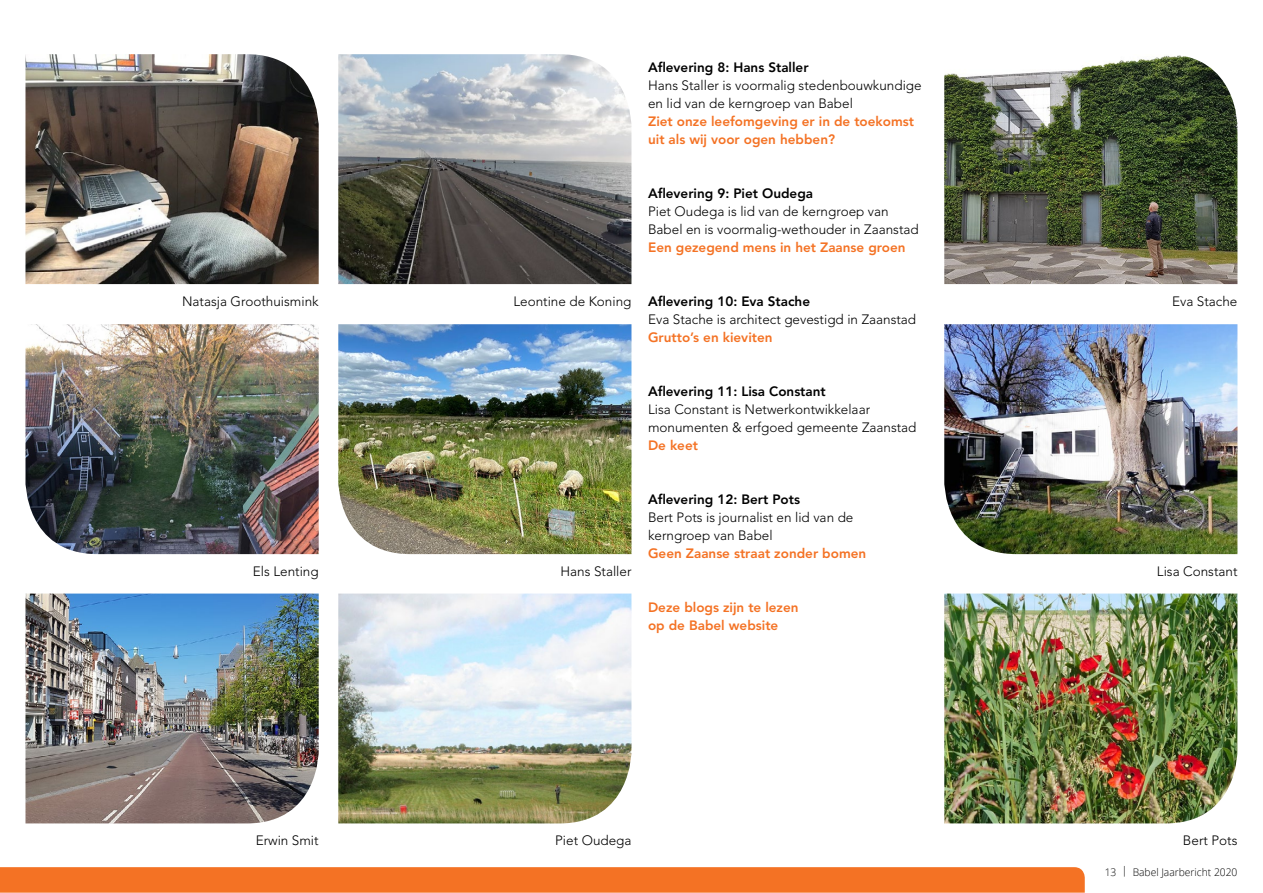
<style>
.page{position:relative;width:1263px;height:893px;background:#fff}
.page>*{position:absolute;margin:0;border:0;box-sizing:border-box;transform-origin:0 0}
.t1{font:300 13.5px/18px "Avenir";color:#000}
.t2{font:800 13.5px/18px "Avenir";color:#f47224}
.t3{font:800 13.5px "Avenir";color:#000}
.t4{font:300 10.5px "Open Sans";color:#000}
</style>
<div class="page">
<img style="left:26px;top:54px;width:293px;height:230px">
<img style="left:338px;top:54px;width:293px;height:230px">
<img style="left:944px;top:55px;width:293px;height:229px">
<img style="left:26px;top:324px;width:293px;height:230px">
<img style="left:338px;top:324px;width:293px;height:230px">
<img style="left:944px;top:324px;width:293px;height:230px">
<img style="left:26px;top:594px;width:293px;height:229px">
<img style="left:338px;top:594px;width:293px;height:229px">
<img style="left:944px;top:594px;width:293px;height:229px">
<svg style="left:0;top:867px;width:1085px;height:26px;background:#f47428"></svg>
<p class="t3" style="left:648px;top:59px;width:162px">Aflevering 8: Hans Staller</p>
<p class="t1" style="left:648px;top:76px;width:275px">Hans Staller is voormalig stedenbouwkundige en lid van de kerngroep van Babel</p>
<p class="t2" style="left:648px;top:112px;width:267px">Ziet onze leefomgeving er in de toekomst uit als wij voor ogen hebben?</p>
<p class="t3" style="left:648px;top:185px;width:167px">Aflevering 9: Piet Oudega</p>
<p class="t1" style="left:648px;top:202px;width:272px">Piet Oudega is lid van de kerngroep van<br>Babel en is voormalig-wethouder in Zaanstad</p>
<p class="t2" style="left:648px;top:238px;width:259px">Een gezegend mens in het Zaanse groen</p>
<p class="t3" style="left:648px;top:293px;width:163px">Aflevering 10: Eva Stache</p>
<p class="t1" style="left:648px;top:310px;width:270px">Eva Stache is architect gevestigd in Zaanstad</p>
<p class="t2" style="left:648px;top:328px;width:126px">Grutto’s en kieviten</p>
<p class="t1" style="left:182px;top:293px;width:138px">Natasja Groothuismink</p>
<p class="t1" style="left:513px;top:293px;width:120px">Leontine de Koning</p>
<p class="t1" style="left:1172px;top:293px;width:67px">Eva Stache</p>
<p class="t3" style="left:648px;top:383px;width:179px">Aflevering 11: Lisa Constant</p>
<p class="t1" style="left:648px;top:400px;width:270px">Lisa Constant is Netwerkontwikkelaar monumenten &amp; erfgoed gemeente Zaanstad</p>
<p class="t2" style="left:648px;top:436px;width:51px">De keet</p>
<p class="t3" style="left:648px;top:491px;width:153px">Aflevering 12: Bert Pots</p>
<p class="t1" style="left:648px;top:508px;width:207px">Bert Pots is journalist en lid van de kerngroep van Babel</p>
<p class="t2" style="left:648px;top:544px;width:220px">Geen Zaanse straat zonder bomen</p>
<p class="t1" style="left:253px;top:563px;width:67px">Els Lenting</p>
<p class="t1" style="left:560px;top:563px;width:73px">Hans Staller</p>
<p class="t1" style="left:1157px;top:563px;width:82px">Lisa Constant</p>
<p class="t2" style="left:648px;top:598px;width:152px">Deze blogs zijn te lezen op de Babel website</p>
<p class="t1" style="left:256px;top:831px;width:65px">Erwin Smit</p>
<p class="t1" style="left:555px;top:831px;width:78px">Piet Oudega</p>
<p class="t1" style="left:1183px;top:831px;width:56px">Bert Pots</p>
<p class="t4" style="left:1105px;top:864px;width:134px">13 | Babel Jaarbericht 2020</p>
</div>
